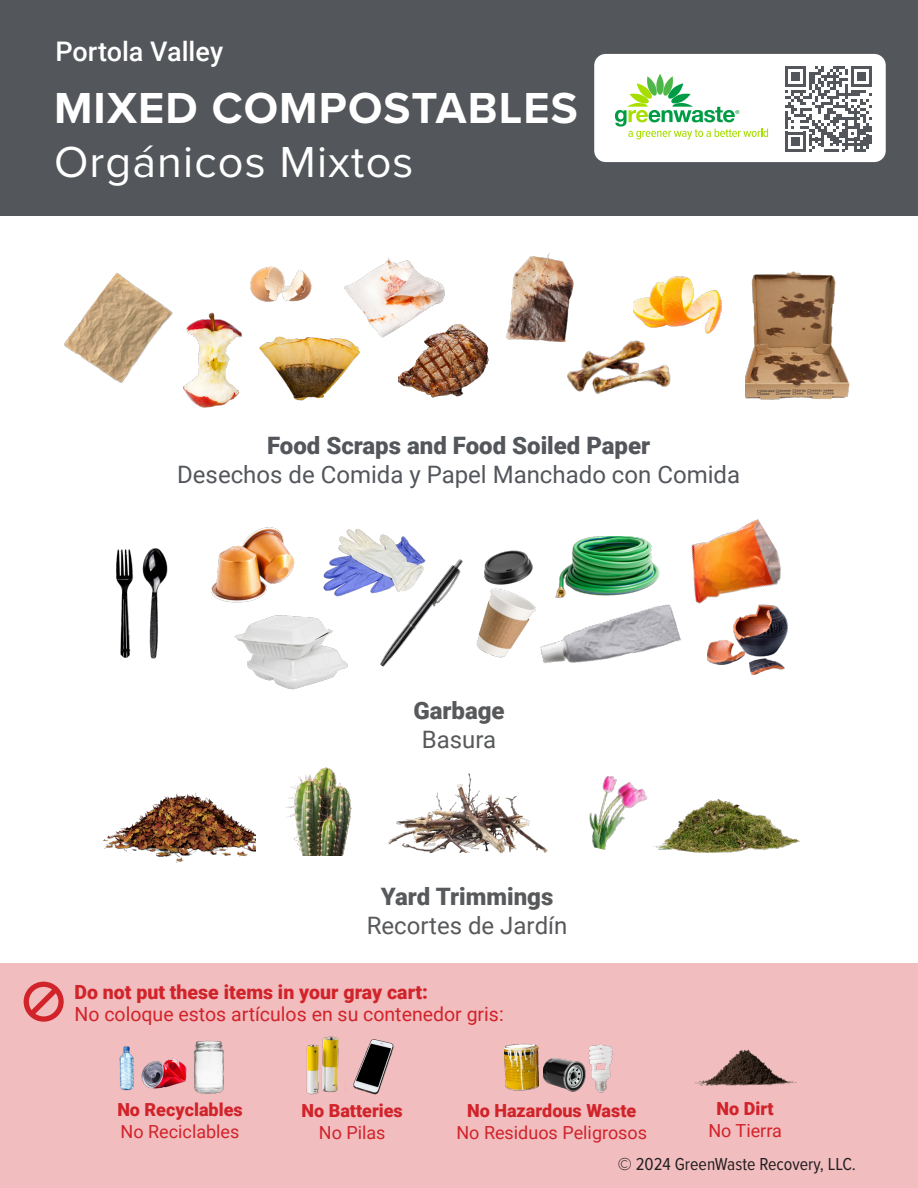
<style>
.page{position:relative;width:918px;height:1188px;background:#fff}
.page>*{position:absolute;margin:0;border:0;box-sizing:border-box;transform-origin:0 0}
.t1{font:700 45px/54px "Proxima Nova";letter-spacing:.025em;color:#fff}
.t2{font:500 27px "Roboto";color:#fff}
.t3{font:24px/28.8px "Roboto";color:#53565a;text-align:center}
.t4{font:24px/28.8px "Roboto";color:#58595b;text-align:center}
.t5{font:900 24px/28.8px "Roboto";color:#58595b;text-align:center}
.t6{font:19.5px/22.5px "Roboto";color:#d1232a}
.t7{font:18px/21.6px "Roboto";color:#d1232a;text-align:center}
.t8{font:900 18px/21.6px "Roboto";color:#d1232a}
.t9{font:18px "Proxima Nova Cond";color:#231f20}
.s1{font-weight:400}
.s2{font-weight:900}
.s3{color:#53565a}
</style>
<div class="page">
<div style="left:0;top:0;width:918px;height:216px;background:#53565a"></div>
<div style="left:0;top:964px;width:918px;height:224px;background:#f1bdbf"></div>
<img style="left:505px;top:1043px;width:33px;height:48px">
<img style="left:543px;top:1058px;width:43px;height:34px">
<img style="left:588px;top:1043px;width:25px;height:50px">
<img style="left:306px;top:1036px;width:27px;height:58px">
<div style="left:24px;top:982px;width:40px;height:40px;border:5px solid #d1232a;border-radius:50%"></div>
<svg style="left:25px;top:983px;width:38px;height:38px"></svg>
<img style="left:194px;top:1040px;width:30px;height:54px">
<img style="left:141px;top:1058px;width:46px;height:31px">
<img style="left:119px;top:1046px;width:15px;height:45px">
<img style="left:399px;top:324px;width:90px;height:74px">
<img style="left:259px;top:336px;width:101px;height:65px">
<img style="left:183px;top:313px;width:59px;height:95px">
<img style="left:250px;top:266px;width:62px;height:36px">
<img style="left:746px;top:271px;width:104px;height:129px">
<img style="left:344px;top:257px;width:105px;height:90px">
<img style="left:567px;top:340px;width:104px;height:54px">
<img style="left:633px;top:276px;width:89px;height:58px">
<img style="left:64px;top:272px;width:109px;height:112px">
<img style="left:506px;top:254px;width:77px;height:88px">
<img style="left:323px;top:528px;width:93px;height:69px">
<img style="left:716px;top:632px;width:72px;height:43px">
<img style="left:476px;top:550px;width:57px;height:108px">
<img style="left:234px;top:617px;width:114px;height:73px">
<img style="left:116px;top:548px;width:52px;height:111px">
<img style="left:559px;top:536px;width:101px;height:51px">
<img style="left:525px;top:587px;width:191px;height:78px">
<img style="left:373px;top:550px;width:90px;height:117px">
<img style="left:664px;top:519px;width:124px;height:113px">
<img style="left:211px;top:527px;width:91px;height:90px">
<div style="left:587px;top:47px;width:306px;height:122px;background:#fff;border-radius:19px"></div>
<div style="left:580px;top:40px;width:320px;height:136px;border:14px solid #53565a;border-radius:19px"></div>
<svg style="left:615px;top:74px;width:153px;height:65px"></svg>
<img style="left:333px;top:1037px;width:61px;height:58px">
<img style="left:103px;top:792px;width:153px;height:71px">
<img style="left:286px;top:767px;width:66px;height:89px">
<img style="left:388px;top:773px;width:160px;height:80px">
<img style="left:589px;top:776px;width:49px;height:74px">
<img style="left:638px;top:789px;width:162px;height:64px">
<img style="left:694px;top:1049px;width:103px;height:37px">
<svg style="left:785px;top:66px;width:87px;height:86px"></svg>
<p class="t2" style="left:56px;top:33px;width:169px">Portola Valley</p>
<p class="t1" style="left:54px;top:80px;width:525px">MIXED COMPOSTABLES<br><span class="s1">Orgánicos Mixtos</span></p>
<p class="t3" style="left:177px;top:431px;width:564px"><span class="s2">Food Scraps and Food Soiled Paper<br></span>Desechos de Comida y Papel Manchado con Comida</p>
<p class="t5" style="left:413px;top:695px;width:93px">Garbage<br><span class="s1">Basura</span></p>
<p class="t4" style="left:367px;top:882px;width:202px"><span class="s2">Yard Trimmings<br></span>Recortes de Jard<span class="s3">ín</span></p>
<p class="t6" style="left:75px;top:980px;width:431px"><span class="s2">Do not put these items in your gray cart:<br></span>No coloque estos artículos en su contenedor gris:</p>
<p class="t8" style="left:117px;top:1098px;width:127px">No Recyclables<br><span class="s1">No Reciclables</span></p>
<p class="t8" style="left:302px;top:1099px;width:103px">No Batteries</p>
<p class="t7" style="left:319px;top:1121px;width:68px">No Pilas</p>
<p class="t7" style="left:708px;top:1097px;width:75px"><span class="s2">No Dirt<br></span>No Tierra</p>
<p class="t7" style="left:456px;top:1099px;width:192px"><span class="s2">No Hazardous Waste<br></span>No Residuos Peligrosos</p>
<p class="t9" style="left:618px;top:1151px;width:240px">© 2024 GreenWaste Recovery, LLC.</p>
</div>
